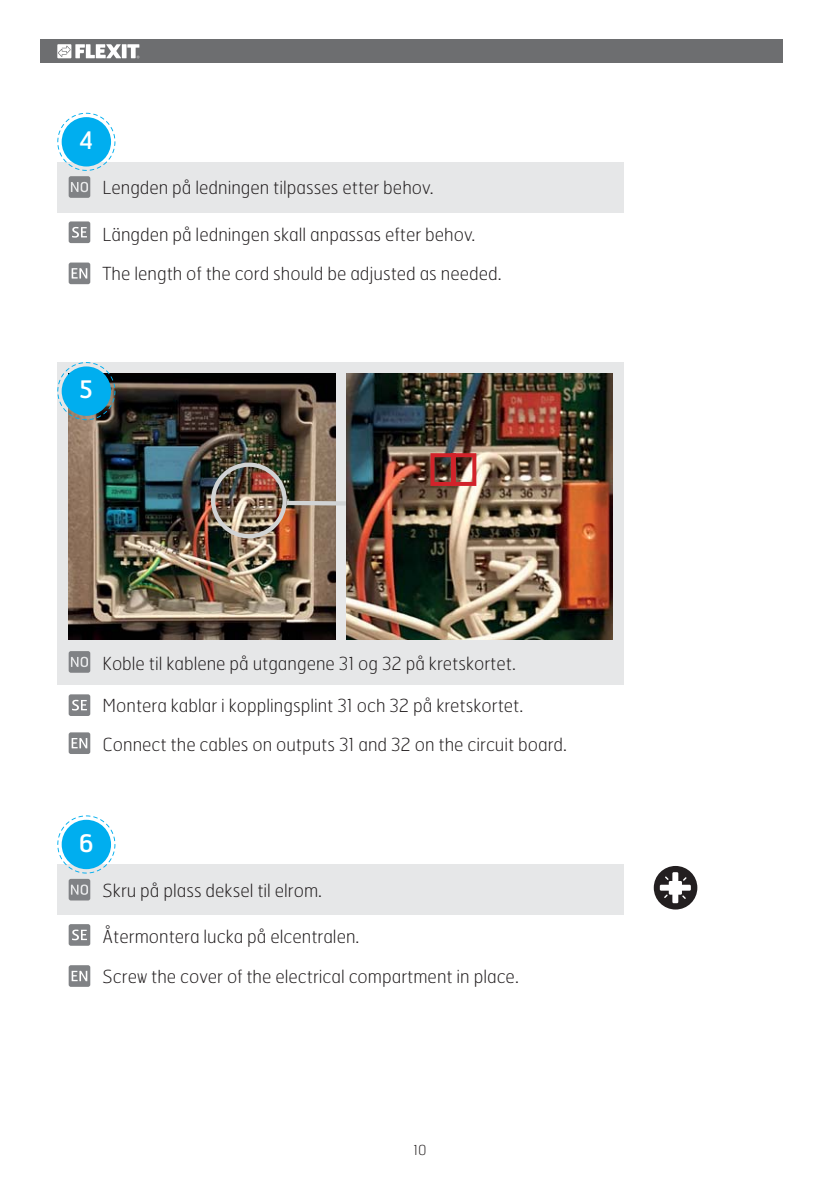
<style>
.page{position:relative;width:840px;height:1190px;background:#fff}
.page>*{position:absolute;margin:0;border:0;box-sizing:border-box;transform-origin:0 0}
.t1{font:24.2px "Hermes";color:#fff}
.t2{font:100 18px/38.6px "Hermes";color:#231f20}
.t3{font:100 13.8px "Hermes";color:#231f20}
</style>
<div class="page">
<div style="left:40px;top:39px;width:743px;height:24px;background:#6d6e70"></div>
<div style="left:122px;top:44px;width:5px;height:14px;background:#fff"></div>
<svg style="left:127px;top:44px;width:12px;height:14px"></svg>
<svg style="left:57px;top:44px;width:64px;height:14px"></svg>
<div style="left:57px;top:865px;width:567px;height:50px;background:#e6e7e8"></div>
<svg style="left:69px;top:924px;width:21px;height:22px"></svg>
<svg style="left:69px;top:965px;width:21px;height:22px"></svg>
<div style="left:57px;top:362px;width:567px;height:323px;background:#e6e7e8"></div>
<img style="left:69px;top:373px;width:266px;height:267px">
<div style="left:211px;top:463px;width:76px;height:75px;border:4px solid #d1d3d4;border-radius:50%"></div>
<svg style="left:283px;top:499px;width:63px;height:9px"></svg>
<svg style="left:69px;top:694px;width:21px;height:22px"></svg>
<svg style="left:69px;top:651px;width:21px;height:22px"></svg>
<svg style="left:69px;top:732px;width:21px;height:22px"></svg>
<img style="left:346px;top:373px;width:267px;height:267px">
<svg style="left:428px;top:451px;width:50px;height:37px;background:#984e48"></svg>
<div style="left:654px;top:866px;width:43px;height:44px;background:#231f20;border-radius:50%"></div>
<svg style="left:660px;top:872px;width:31px;height:31px"></svg>
<svg style="left:57px;top:362px;width:58px;height:58px"></svg>
<svg style="left:57px;top:815px;width:58px;height:86px"></svg>
<div style="left:57px;top:162px;width:567px;height:50px;background:#e6e7e8"></div>
<svg style="left:69px;top:221px;width:21px;height:22px"></svg>
<svg style="left:69px;top:263px;width:21px;height:21px"></svg>
<svg style="left:57px;top:113px;width:58px;height:85px"></svg>
<h1 class="t1" style="left:79px;top:131px;width:16px">4</h1>
<p class="t2" style="left:103px;top:170px;width:332px">Lengden på ledningen tilpasses etter behov.</p>
<p class="t2" style="left:103px;top:216px;width:374px">Längden på ledningen skall anpassas efter behov.</p>
<p class="t2" style="left:103px;top:256px;width:400px">The length of the cord should be adjusted as needed.</p>
<h1 class="t1" style="left:79px;top:380px;width:15px">5</h1>
<p class="t2" style="left:103px;top:646px;width:415px">Koble til kablene på utgangene 31 og 32 på kretskortet.</p>
<p class="t2" style="left:103px;top:688px;width:466px">Montera kablar i kopplingsplint 31 och 32 på kretskortet.<br>Connect the cables on outputs 31 and 32 on the circuit board.</p>
<h1 class="t1" style="left:79px;top:833px;width:16px">6</h1>
<p class="t2" style="left:103px;top:872px;width:221px">Skru på plass deksel til elrom.</p>
<p class="t2" style="left:103px;top:919px;width:258px">Återmontera lucka på elcentralen.</p>
<p class="t2" style="left:103px;top:959px;width:418px">Screw the cover of the electrical compartment in place.</p>
<p class="t3" style="left:413px;top:1145px;width:15px">10</p>
</div>
